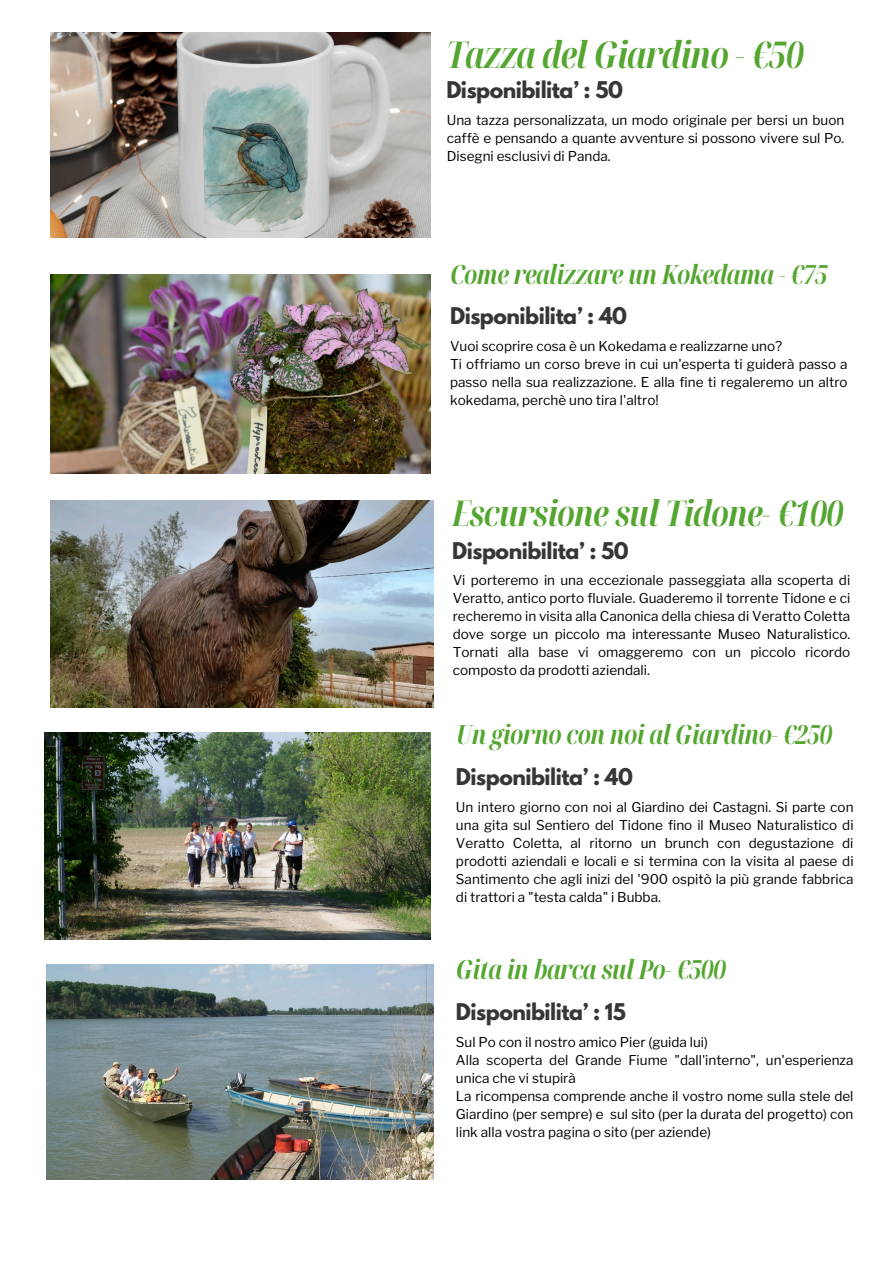
<style>
.page{position:relative;width:894px;height:1264px;background:#fff}
.page>*{position:absolute;margin:0;border:0;box-sizing:border-box;transform-origin:0 0}
.t1{font:italic 700 extra-condensed 36.9px "Noto Serif Display";letter-spacing:-.025em;color:#54a630}
.t2{font:italic 700 extra-condensed 35.4px "Noto Serif Display";letter-spacing:-.025em;color:#54a630}
.t3{font:italic 700 extra-condensed 26.4px "Noto Serif Display";letter-spacing:-.025em;color:#54a630}
.t4{font:700 20.4px "League Spartan";letter-spacing:-.025em;color:#373636}
.t5{font:13.5px/18px "Libre Franklin";color:#000;text-align:justify}
</style>
<div class="page">
<img style="left:45px;top:732px;width:386px;height:207px">
<img style="left:51px;top:32px;width:379px;height:205px">
<img style="left:51px;top:274px;width:379px;height:199px">
<img style="left:47px;top:964px;width:387px;height:215px">
<img style="left:51px;top:500px;width:382px;height:207px">
<h1 class="t1" style="left:446px;top:28px;width:358px">Tazza del Giardino - €50</h1>
<p class="t4" style="left:446px;top:80px;width:178px">Disponibilita’ : 50</p>
<h3 class="t5" style="left:446px;top:111px;width:399px">Una tazza personalizzata, un modo originale per bersi un buon caffè e pensando a quante avventure si possono vivere sul Po.<br>Disegni esclusivi di Panda.</h3>
<h2 class="t3" style="left:450px;top:255px;width:379px">Come realizzare un Kokedama - €75</h2>
<p class="t4" style="left:450px;top:306px;width:178px">Disponibilita’ : 40</p>
<h3 class="t5" style="left:450px;top:337px;width:333px">Vuoi scoprire cosa è un Kokedama e realizzarne uno?</h3>
<p class="t5" style="left:450px;top:355px;width:399px">Ti offriamo un corso breve in cui un'esperta ti guiderà passo a passo nella sua realizzazione. E alla fine ti regaleremo un altro kokedama, perchè uno tira l'altro!</p>
<h1 class="t2" style="left:452px;top:488px;width:392px">Escursione sul Tidone- €100</h1>
<p class="t4" style="left:452px;top:540px;width:178px">Disponibilita’ : 50</p>
<h3 class="t5" style="left:452px;top:571px;width:399px">Vi porteremo in una eccezionale passeggiata alla scoperta di Veratto, antico porto fluviale. Guaderemo il torrente Tidone e ci recheremo in visita alla Canonica della chiesa di Veratto Coletta dove sorge un piccolo ma interessante Museo Naturalistico.<br>Tornati alla base vi omaggeremo con un piccolo ricordo composto da prodotti aziendali.</h3>
<h2 class="t3" style="left:456px;top:716px;width:377px">Un giorno con noi al Giardino- €250</h2>
<p class="t4" style="left:456px;top:766px;width:178px">Disponibilita’ : 40</p>
<h3 class="t5" style="left:456px;top:798px;width:399px">Un intero giorno con noi al Giardino dei Castagni. Si parte con una gita sul Sentiero del Tidone fino il Museo Naturalistico di Veratto Coletta, al ritorno un brunch con degustazione di prodotti aziendali e locali e si termina con la visita al paese di Santimento che agli inizi del '900 ospitò la più grande fabbrica di trattori a "testa calda" i Bubba.</h3>
<h2 class="t3" style="left:456px;top:950px;width:271px">Gita in barca sul Po- €500</h2>
<p class="t4" style="left:456px;top:1001px;width:171px">Disponibilita’ : 15</p>
<h3 class="t5" style="left:456px;top:1032px;width:253px">Sul Po con il nostro amico Pier (guida lui)</h3>
<p class="t5" style="left:456px;top:1050px;width:399px">Alla scoperta del Grande Fiume "dall'interno", un'esperienza unica che vi stupirà</p>
<p class="t5" style="left:456px;top:1086px;width:399px">La ricompensa comprende anche il vostro nome sulla stele del Giardino (per sempre) e sul sito (per la durata del progetto) con link alla vostra pagina o sito (per aziende)</p>
</div>
